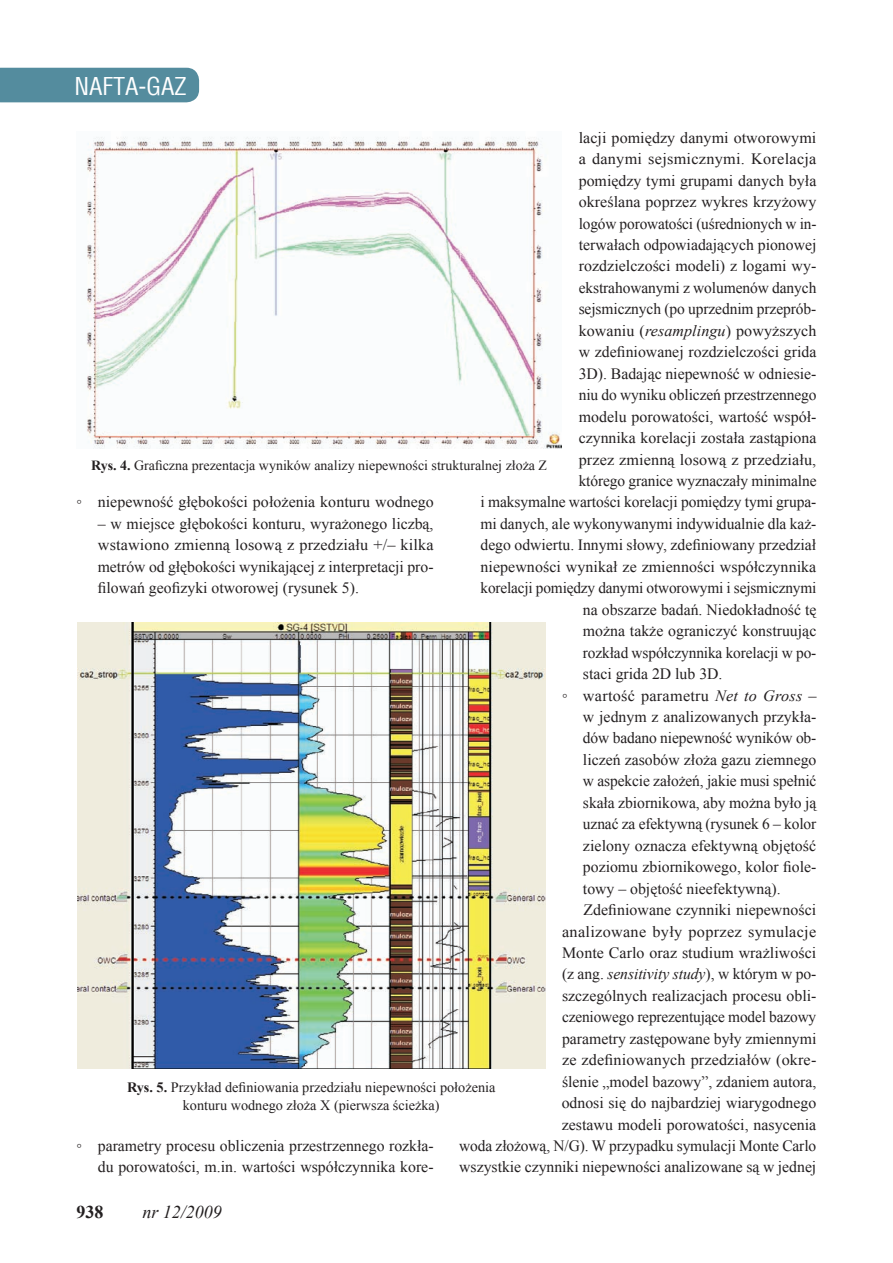
<style>
.page{position:relative;width:893px;height:1263px;background:#fff}
.page>*{position:absolute;margin:0;border:0;box-sizing:border-box;transform-origin:0 0}
.t1{font:24px "Switzerland Condensed";color:#fff}
.t2{font:italic 18px "Times New Roman";color:#231f20}
.t3{font:700 18px "Times New Roman";color:#231f20}
.t4{font:15.75px/21.5px "Times New Roman";color:#231f20;text-align:right}
.t5{font:15.75px "Times New Roman";letter-spacing:.02em;color:#231f20}
.t6{font:14.25px/17.1px "Times New Roman";color:#231f20;text-align:center}
.t7{font:13.95px "Times New Roman";color:#231f20}
.s1{font-style:italic}
.s2{font-weight:700}
</style>
<div class="page">
<div style="left:0;top:68px;width:199px;height:34px;background:#548c9e"></div>
<img style="left:87px;top:137px;width:475px;height:311px">
<img style="left:77px;top:623px;width:468px;height:446px">
<h1 class="t1" style="left:74px;top:71px;width:114px">NAFTA-GAZ</h1>
<p class="t4" style="left:480px;top:126px;width:338px">lacji pomiędzy danymi otworowymi<br>a danymi sejsmicznymi. Korelacja<br>pomiędzy tymi grupami danych była<br>określana poprzez wykres krzyżowy<br>logów porowatości (uśrednionych w in-<br>terwałach odpowiadających pionowej<br>rozdzielczości modeli) z logami wy&shy;ekstrahowanymi z wolumenów danych<br>sejsmicznych (po uprzednim przeprób-<br>kowaniu (<span class="s1">resamplingu</span>) powyższych<br>w zdefiniowanej rozdzielczości grida<br>3D). Badając niepewność w odniesie-<br>niu do wyniku obliczeń przestrzennego<br>modelu porowatości, wartość współ-<br>czynnika korelacji została zastąpiona<br>przez zmienną losową z przedziału,<br>którego granice wyznaczały minimalne<br>i maksymalne wartości korelacji pomiędzy tymi grupa&shy;mi danych, ale wykonywanymi indywidualnie dla każ&shy;dego odwiertu. Innymi słowy, zdefiniowany przedział niepewności wynikał ze zmienności współczynnika korelacji pomiędzy danymi otworowymi i sejsmicznymi</p>
<p class="t7" style="left:91px;top:456px;width:458px"><span class="s2">Rys. 4.</span> Graficzna prezentacja wyników analizy niepewności strukturalnej złoża Z</p>
<p class="t4" style="left:77px;top:491px;width:359px">◦ niepewność głębokości położenia konturu wodnego</p>
<p class="t4" style="left:98px;top:513px;width:337px;text-align:justify">– w miejsce głębokości konturu, wyrażonego liczbą, wstawiono zmienną losową z przedziału +/– kilka metrów od głębokości wynikającej z interpretacji pro&shy;filowań geofizyki otworowej (rysunek 5).</p>
<p class="t4" style="left:583px;top:598px;width:235px">na obszarze badań. Niedokładność tę</p>
<p class="t4" style="left:583px;top:620px;width:235px">można także ograniczyć konstruując</p>
<p class="t4" style="left:583px;top:641px;width:235px">rozkład współczynnika korelacji w po-</p>
<p class="t4" style="left:583px;top:663px;width:141px">staci grida 2D lub 3D.</p>
<p class="t4" style="left:562px;top:684px;width:256px">◦ wartość parametru <span class="s1">Net to Gross</span> –</p>
<p class="t4" style="left:583px;top:706px;width:235px">w jednym z analizowanych przykła-</p>
<p class="t4" style="left:583px;top:727px;width:235px">dów badano niepewność wyników ob-</p>
<p class="t4" style="left:583px;top:749px;width:235px">liczeń zasobów złoża gazu ziemnego</p>
<p class="t4" style="left:583px;top:770px;width:235px">w aspekcie założeń, jakie musi spełnić</p>
<p class="t4" style="left:583px;top:791px;width:235px">skała zbiornikowa, aby można było ją</p>
<p class="t4" style="left:583px;top:813px;width:235px">uznać za efektywną (rysunek 6 – kolor</p>
<p class="t4" style="left:583px;top:834px;width:235px">zielony oznacza efektywną objętość</p>
<p class="t4" style="left:583px;top:856px;width:235px">poziomu zbiornikowego, kolor fiole-</p>
<p class="t4" style="left:583px;top:877px;width:199px">towy – objętość nieefektywną).</p>
<p class="t4" style="left:583px;top:899px;width:234px">Zdefiniowane czynniki niepewności</p>
<p class="t5" style="left:562px;top:921px;width:256px">analizowane były poprzez symulacje</p>
<p class="t4" style="left:562px;top:942px;width:256px">Monte Carlo oraz studium wrażliwości</p>
<p class="t4" style="left:562px;top:963px;width:256px">(z ang. <span class="s1">sensitivity study</span>), w którym w po-</p>
<p class="t4" style="left:562px;top:984px;width:256px">szczególnych realizacjach procesu obli-</p>
<p class="t4" style="left:562px;top:1006px;width:256px">czeniowego reprezentujące model bazowy</p>
<p class="t4" style="left:562px;top:1027px;width:256px">parametry zastępowane były zmiennymi</p>
<p class="t4" style="left:562px;top:1049px;width:256px">ze zdefiniowanych przedziałów (okre-</p>
<p class="t4" style="left:562px;top:1070px;width:256px">ślenie „model bazowy”, zdaniem autora,</p>
<p class="t4" style="left:562px;top:1092px;width:256px">odnosi się do najbardziej wiarygodnego</p>
<p class="t4" style="left:562px;top:1113px;width:256px">zestawu modeli porowatości, nasycenia</p>
<p class="t4" style="left:459px;top:1135px;width:358px">woda złożową, N/G). W przypadku symulacji Monte Carlo</p>
<p class="t4" style="left:459px;top:1156px;width:359px">wszystkie czynniki niepewności analizowane są w jednej</p>
<p class="t6" style="left:127px;top:1079px;width:370px"><span class="s2">Rys. 5.</span> Przykład definiowania przedziału niepewności położenia konturu wodnego złoża X (pierwsza ścieżka)</p>
<p class="t4" style="left:77px;top:1135px;width:359px">◦ parametry procesu obliczenia przestrzennego rozkła&shy;du porowatości, m.in. wartości współczynnika kore-</p>
<p class="t3" style="left:77px;top:1199px;width:28px">938</p>
<p class="t2" style="left:142px;top:1200px;width:81px">nr 12/2009</p>
</div>
